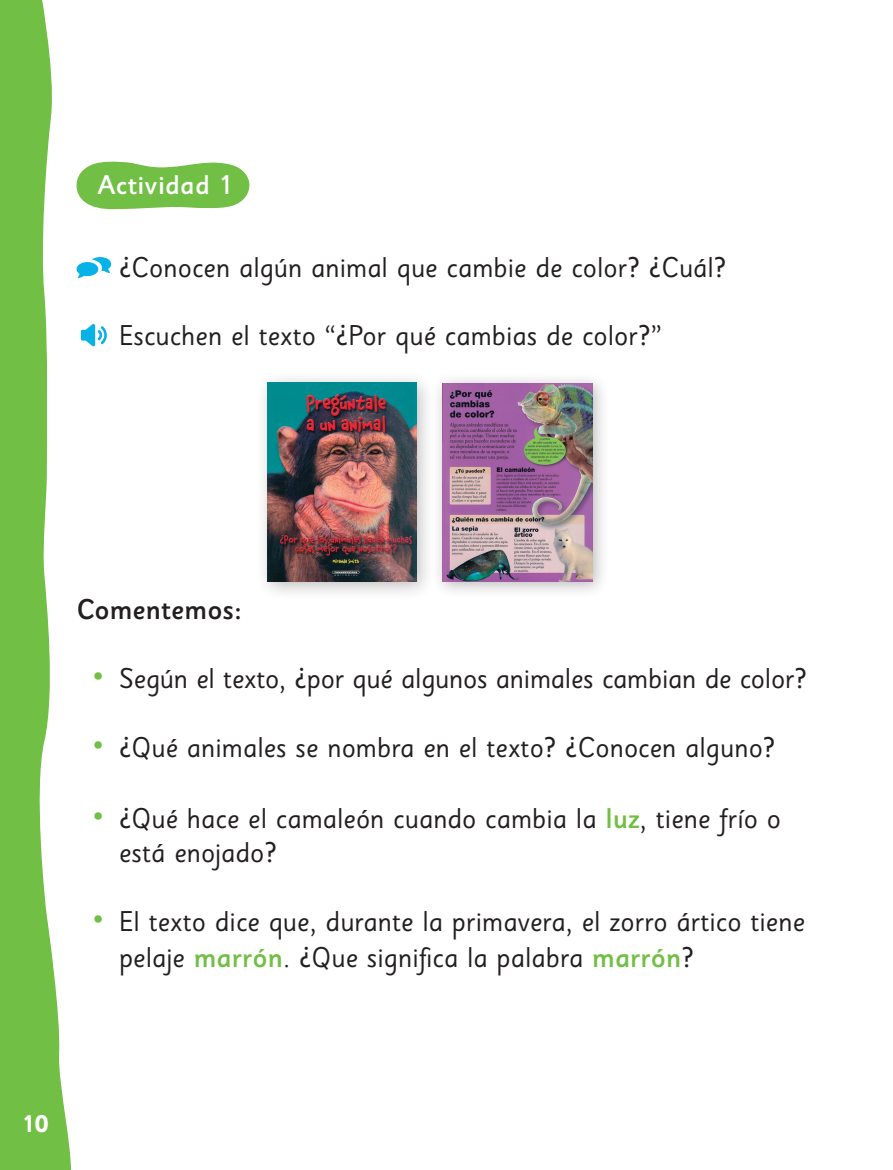
<style>
.page{position:relative;width:893px;height:1170px;background:#fff}
.page>*{position:absolute;margin:0;border:0;box-sizing:border-box;transform-origin:0 0}
.instrucc{font:28.5px/34.5px "Sassoon Sans Std";color:#231f20}
.t1{font:500 28.5px "Sassoon Sans Std";color:#231f20}
.ACTIVIDAD{font:500 27px "Sassoon Sans Std";letter-spacing:.01em;color:#fff}
.t2{font:700 24px "Sassoon Sans Std";color:#fff}
.s1{font-weight:700;font-size:36px;color:#71bf44}
.s2{font-weight:500;color:#71bf44}
</style>
<div class="page">
<svg style="left:0;top:0;width:71px;height:1169px;fill:#71bf44"></svg>
<svg style="left:81px;top:324px;width:26px;height:22px"></svg>
<svg style="left:76px;top:257px;width:36px;height:21px"></svg>
<div style="left:255px;top:370px;width:180px;height:230px;background:#231f20;opacity:.3"></div>
<img style="left:268px;top:383px;width:148px;height:198px">
<div style="left:431px;top:372px;width:179px;height:226px;background:#231f20;opacity:.3"></div>
<img style="left:442px;top:383px;width:151px;height:198px">
<svg style="left:76px;top:161px;width:174px;height:49px;background:#88c963"></svg>
<p class="ACTIVIDAD" style="left:97px;top:169px;width:138px">Actividad 1</p>
<p class="instrucc" style="left:119px;top:250px;width:609px">¿Conocen algún animal que cambie de color? ¿Cuál?</p>
<p class="instrucc" style="left:119px;top:319px;width:544px">Escuchen el texto “¿Por qué cambias de color?”</p>
<p class="t1" style="left:77px;top:592px;width:167px">Comentemos:</p>
<p class="instrucc" style="left:94px;top:661px;width:715px"><span class="s1">•</span> Según el texto, ¿por qué algunos animales cambian de color?</p>
<p class="instrucc" style="left:94px;top:730px;width:683px"><span class="s1">•</span> ¿Qué animales se nombra en el texto? ¿Conocen alguno?</p>
<p class="instrucc" style="left:119px;top:801px;width:664px;text-indent:-26px"><span class="s1">•</span> ¿Qué hace el camaleón cuando cambia la <span class="s2">luz</span>, tiene frío o está enojado?</p>
<p class="instrucc" style="left:119px;top:903px;width:688px;line-height:36px;text-indent:-26px"><span class="s1">•</span> El texto dice que, durante la primavera, el zorro ártico tiene pelaje <span class="s2">marrón</span>. ¿Que significa la palabra <span class="s2">marrón</span>?</p>
<p class="t2" style="left:22px;top:1109px;width:28px">10</p>
</div>
